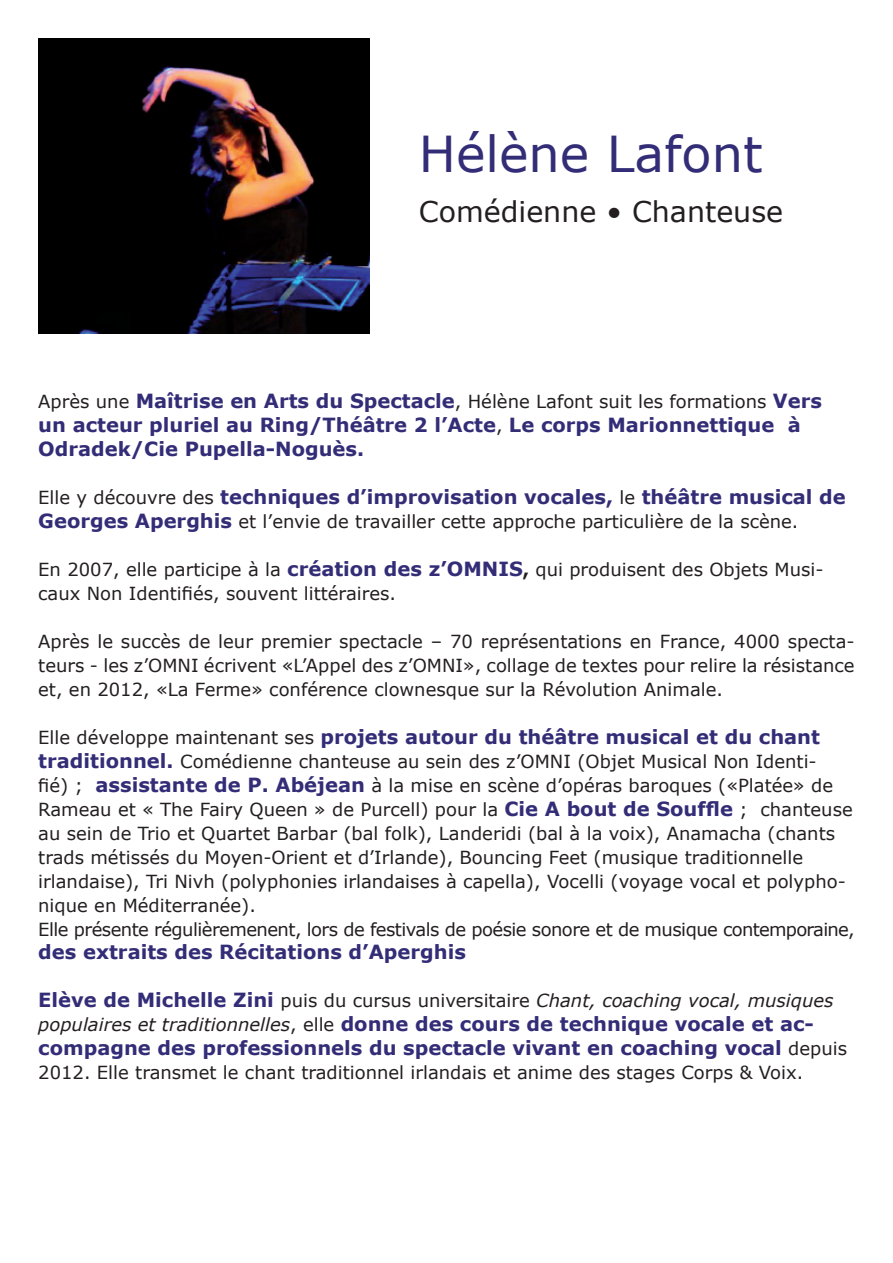
<style>
.page{position:relative;width:893px;height:1263px;background:#fff}
.page>*{position:absolute;margin:0;border:0;box-sizing:border-box;transform-origin:0 0}
.t1{font:49.5px "Verdana";color:#332d77}
.t2{font:28.5px "Verdana";color:#231f20}
.t3{font:700 19.5px/23.4px "Verdana";color:#332d77}
.t4{font:18px/24px "Verdana";color:#231f20}
.t5{font:italic 18px "Verdana";color:#231f20}
.s1{font-weight:700;font-size:19.5px;color:#332d77}
.s2{font-weight:400;font-size:18px;color:#231f20}
.s3{font-weight:700}
.s4{font-weight:700;font-style:normal;font-size:19.5px;color:#332d77}
.s5{font-style:normal}
.s6{font-weight:400;font-style:italic;font-size:18px;color:#231f20}
</style>
<div class="page">
<img style="left:38px;top:38px;width:332px;height:295px">
<h1 class="t1" style="left:419px;top:120px;width:345px">Hélène Lafont</h1>
<h2 class="t2" style="left:419px;top:192px;width:366px">Comédienne • Chanteuse</h2>
<p class="t4" style="left:38px;top:389px;width:785px">Après une <span class="s1">Maîtrise en Arts du Spectacle</span>, Hélène Lafont suit les formations <span class="s1">Vers</span></p>
<p class="t3" style="left:38px;top:413px;width:764px">un acteur pluriel au Ring/Théâtre 2 l’Acte<span class="s2">,</span> Le corps Marionnettique à<br>Odradek/Cie Pupella-Noguès.</p>
<p class="t3" style="left:38px;top:484px;width:809px"><span class="s2">Elle y découvre des</span> techniques d’improvisation vocales, <span class="s2">le</span> théâtre musical de</p>
<p class="t4" style="left:38px;top:509px;width:762px"><span class="s1">Georges Aperghis</span> et l’envie de travailler cette approche particulière de la scène.</p>
<p class="t4" style="left:38px;top:557px;width:787px">En 2007, elle participe à la <span class="s1">création des z’OMNIS</span><span class="s3">,</span> qui produisent des Objets Musi&shy;caux Non Identifiés, souvent littéraires.</p>
<p class="t4" style="left:38px;top:629px;width:818px;text-align:justify">Après le succès de leur premier spectacle – 70 représentations en France, 4000 specta&shy;teurs - les z’OMNI écrivent «L’Appel des z’OMNI», collage de textes pour relire la résistance et, en 2012, «La Ferme» conférence clownesque sur la Révolution Animale.</p>
<p class="t3" style="left:38px;top:724px;width:783px"><span class="s2">Elle développe maintenant ses</span> projets autour du théâtre musical et du chant</p>
<p class="t4" style="left:38px;top:749px;width:818px"><span class="s1">traditionnel.</span> Comédienne chanteuse au sein des z’OMNI (Objet Musical Non Identi-<br>fié) ; <span class="s1">assistante de P. Abéjean</span> à la mise en scène d’opéras baroques («Platée» de Rameau et « The Fairy Queen » de Purcell) pour la <span class="s1">Cie A bout de Souffle</span> ; chanteuse au sein de Trio et Quartet Barbar (bal folk), Landeridi (bal à la voix), Anamacha (chants trads métissés du Moyen-Orient et d’Irlande), Bouncing Feet (musique traditionnelle irlandaise), Tri Nivh (polyphonies irlandaises à capella), Vocelli (voyage vocal et polypho&shy;nique en Méditerranée).<br>Elle présente régulièremenent, lors de festivals de poésie sonore et de musique contemporaine,</p>
<p class="t3" style="left:38px;top:940px;width:429px">des extraits des Récitations d’Aperghis</p>
<p class="t5" style="left:38px;top:988px;width:797px"><span class="s4">Elève de Michelle Zini</span> <span class="s5">puis du cursus universitaire</span> Chant, coaching vocal, musiques</p>
<p class="t3" style="left:38px;top:1012px;width:810px;line-height:24px"><span class="s6">populaires et traditionnelles</span><span class="s2">, elle</span> donne des cours de technique vocale et ac&shy;compagne des professionnels du spectacle vivant en coaching vocal <span class="s2">depuis</span></p>
<p class="t4" style="left:38px;top:1060px;width:767px">2012. Elle transmet le chant traditionnel irlandais et anime des stages Corps &amp; Voix.</p>
</div>
